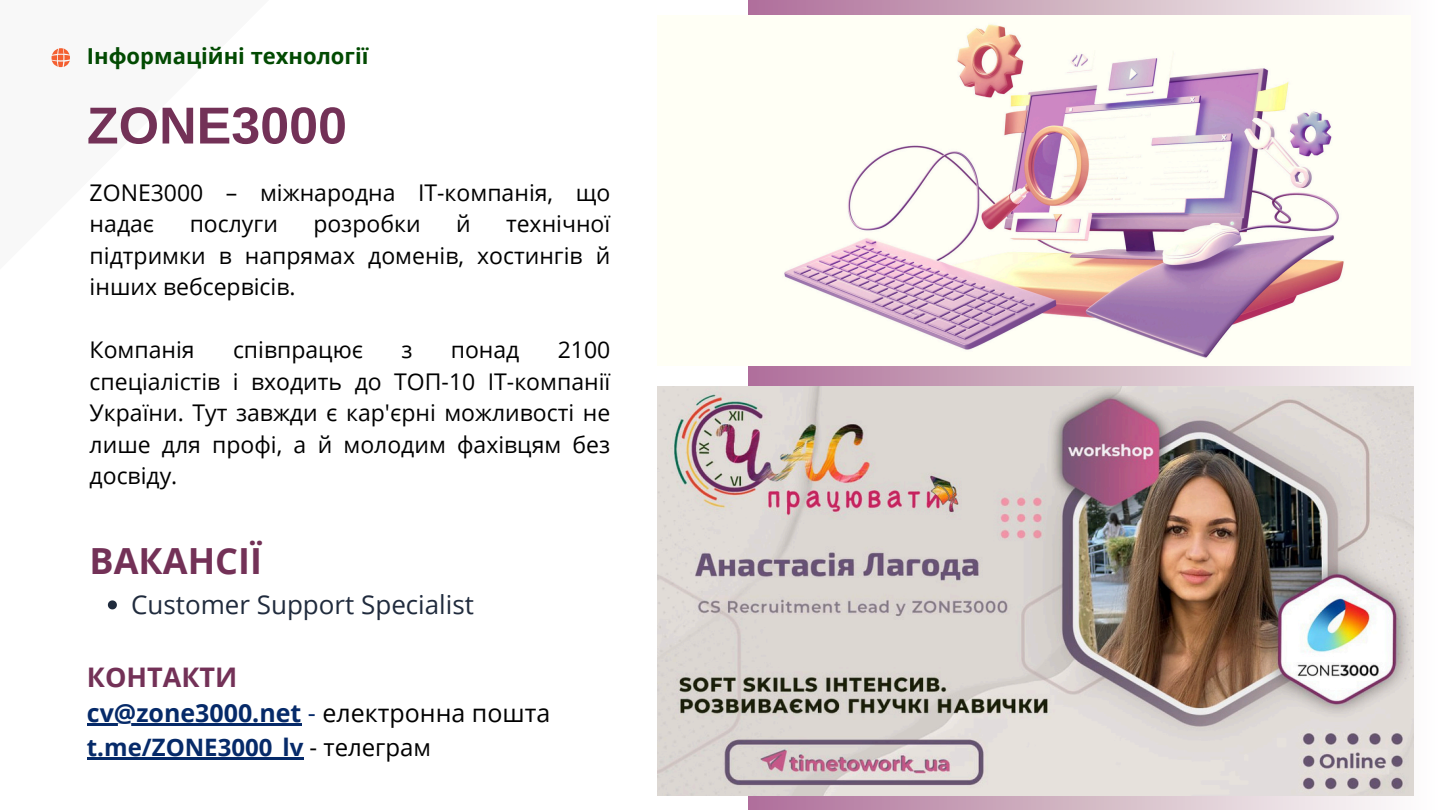
<style>
.page{position:relative;width:1440px;height:810px;background:#fff}
.page>*{position:absolute;margin:0;border:0;box-sizing:border-box;transform-origin:0 0}
.t1{font:700 52px "Arimo";color:#733157}
.t2{font:700 36px "Open Sans";color:#733157}
.t3{font:700 27px "Open Sans";color:#733157}
.t4{font:26px "Open Sans";color:#202b3d}
.t5{font:700 25px "Open Sans";color:#062a69}
.t6{font:700 24px "Open Sans";color:#062a69}
.t7{font:23px/31.5px "Open Sans";color:#000;text-align:justify}
.t8{font:700 22px "Open Sans";color:#024a02}
.s1{font-weight:400}
.s2{font-weight:400;color:#000}
</style>
<div class="page">
<svg style="left:51px;top:48px;width:19px;height:19px"></svg>
<div style="left:748px;top:0;width:692px;height:810px;background:linear-gradient(to right,#ae7098,#fdfffb)"></div>
<img style="left:657px;top:386px;width:756px;height:410px">
<img style="left:748px;top:16px;width:663px;height:349px">
<svg style="left:108px;top:600px;width:9px;height:9px"></svg>
<hr style="left:87px;top:723px;width:214px;height:3px;background:#062a69">
<hr style="left:87px;top:757px;width:216px;height:2px;background:#062a69">
<p class="t8" style="left:87px;top:40px;width:283px">Інформаційні технології</p>
<h4 class="t1" style="left:87px;top:96px;width:262px">ZONE3000</h4>
<h1 class="t7" style="left:90px;top:176px;width:522px">ZONE3000 – міжнародна ІТ-компанія, що надає</h1>
<h1 class="t7" style="left:190px;top:207px;width:90px">послуги</h1>
<h1 class="t7" style="left:313px;top:207px;width:109px">розробки</h1>
<h1 class="t7" style="left:456px;top:207px;width:16px">й</h1>
<h1 class="t7" style="left:90px;top:207px;width:522px;text-indent:416px">технічної підтримки в напрямах доменів, хостингів й інших вебсервісів.</h1>
<p class="t7" style="left:90px;top:333px;width:107px">Компанія</p>
<p class="t7" style="left:233px;top:333px;width:132px">співпрацює</p>
<p class="t7" style="left:401px;top:333px;width:13px">з</p>
<p class="t7" style="left:451px;top:333px;width:70px">понад</p>
<p class="t7" style="left:90px;top:333px;width:522px;text-indent:468px">2100 спеціалістів і входить до ТОП-10 ІТ-компанії України. Тут завжди є кар'єрні можливості не лише для профі, а й молодим фахівцям без досвіду.</p>
<h2 class="t2" style="left:90px;top:536px;width:174px">ВАКАНСІЇ</h2>
<p class="t4" style="left:131px;top:586px;width:344px">Customer Support Specialist</p>
<p class="t3" style="left:87px;top:658px;width:152px">КОНТАКТИ</p>
<h3 class="t5" style="left:87px;top:696px;width:465px">cv@zone3000.net <span class="s1">-</span> <span class="s2">електронна пошта</span></h3>
<h3 class="t6" style="left:87px;top:730px;width:346px">t.me/ZONE3000_lv <span class="s2">- телеграм</span></h3>
</div>
